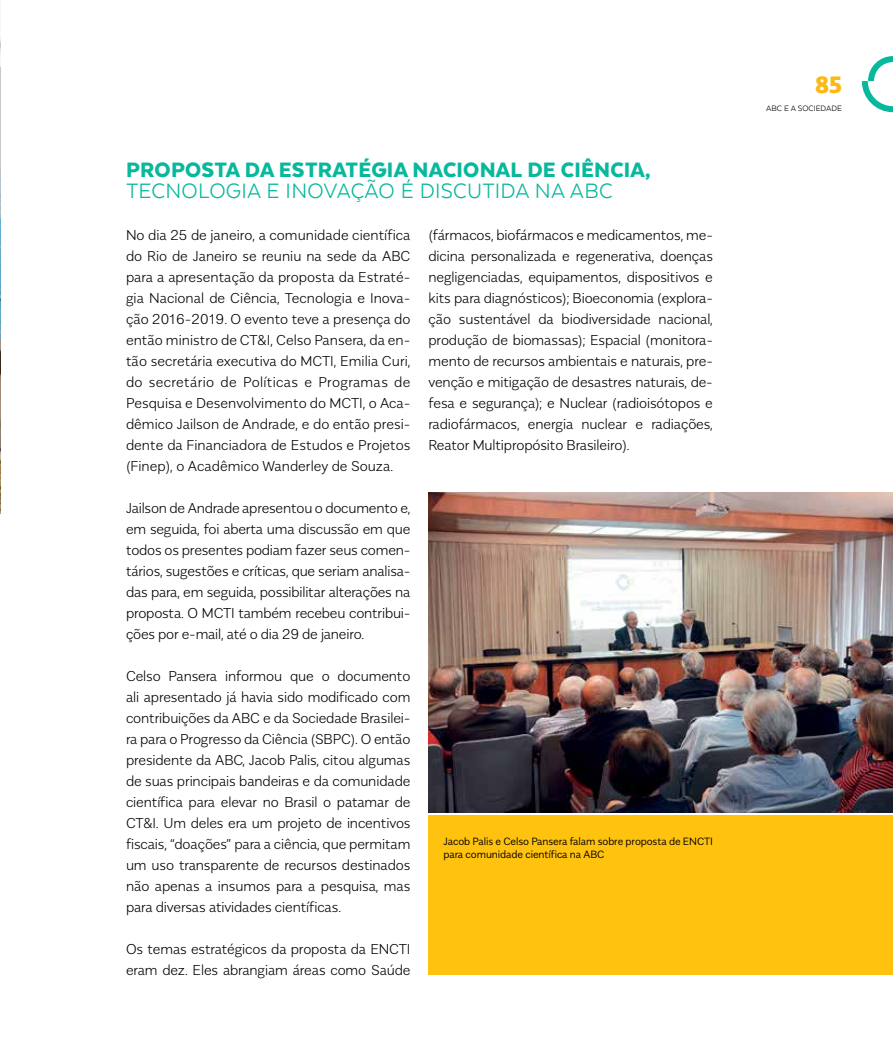
<style>
.page{position:relative;width:893px;height:1063px;background:#fff}
.page>*{position:absolute;margin:0;border:0;box-sizing:border-box;transform-origin:0 0}
.t1{font:900 24px "Texta";letter-spacing:.01em;color:#08b89d}
.t2{font:24px "Texta";letter-spacing:.01em;color:#08b89d}
.t3{font:800 24px "Glober";color:#fdb913}
.t4{font:200 14.25px/21px "Alergia Normal";letter-spacing:-.01em;color:#000;text-align:justify}
.t5{font:300 10.5px/13.5px "Alergia Normal";letter-spacing:-.01em;color:#000}
.t6{font:9px "Texta";color:#000}
</style>
<div class="page">
<svg style="left:861px;top:56px;width:32px;height:57px"></svg>
<div style="left:428px;top:815px;width:465px;height:160px;background:#ffc20e"></div>
<img style="left:428px;top:492px;width:465px;height:320px">
<img style="left:0;top:33px;width:1px;height:480px">
<h1 class="t1" style="left:126px;top:157px;width:461px">PROPOSTA DA ESTRATÉGIA NACI ONAL DE CIÊNCIA</h1>
<h1 class="t1" style="left:645px;top:157px;width:7px">,</h1>
<h1 class="t2" style="left:126px;top:179px;width:488px">TECNOLOGIA E I NOVAÇÃO É DISCUTIDA NA ABC</h1>
<p class="t4" style="left:126px;top:223px;width:286px">No dia 25 de janeiro, a comunidade científica do Rio de Janeiro se reuniu na sede da ABC para a apresentação da proposta da Estraté&shy;gia Nacional de Ciência, Tecnologia e Inova&shy;ção 2016-2019. O evento teve a presença do então ministro de CT&amp;I, Celso Pansera, da en&shy;tão secretária executiva do MCTI, Emilia Curi, do secretário de Políticas e Programas de Pesquisa e Desenvolvimento do MCTI, o Aca&shy;dêmico Jailson de Andrade, e do então presi&shy;dente da Financiadora de Estudos e Projetos (Finep), o Acadêmico Wanderley de Souza.</p>
<p class="t4" style="left:126px;top:496px;width:286px">Jailson de Andrade apresentou o documento e, em seguida, foi aberta uma discussão em que todos os presentes podiam fazer seus comen&shy;tários, sugestões e críticas, que seriam analisa&shy;das para, em seguida, possibilitar alterações na proposta. O MCTI também recebeu contribui&shy;ções por e-mail, até o dia 29 de janeiro.</p>
<p class="t4" style="left:126px;top:664px;width:286px">Celso Pansera informou que o documento ali apresentado já havia sido modificado com contribuições da ABC e da Sociedade Brasilei&shy;ra para o Progresso da Ciência (SBPC). O então presidente da ABC, Jacob Palis, citou algumas de suas principais bandeiras e da comunidade científica para elevar no Brasil o patamar de CT&amp;I. Um deles era um projeto de incentivos fiscais, “doações” para a ciência, que permitam um uso transparente de recursos destinados não apenas a insumos para a pesquisa, mas para diversas atividades científicas.</p>
<p class="t4" style="left:126px;top:937px;width:286px">Os temas estratégicos da proposta da ENCTI eram dez. Eles abrangiam áreas como Saúde</p>
<p class="t4" style="left:428px;top:223px;width:286px">(fármacos, biofármacos e medicamentos, me&shy;dicina personalizada e regenerativa, doenças negligenciadas, equipamentos, dispositivos e kits para diagnósticos); Bioeconomia (explora&shy;ção sustentável da biodiversidade nacional, produção de biomassas); Espacial (monitora&shy;mento de recursos ambientais e naturais, pre&shy;venção e mitigação de desastres naturais, de&shy;fesa e segurança); e Nuclear (radioisótopos e radiofármacos, energia nuclear e radiações, Reator Multipropósito Brasileiro).</p>
<p class="t5" style="left:443px;top:833px;width:266px">Jacob Palis e Celso Pansera falam sobre proposta de EN CTI para comunidade científica na ABC</p>
<h1 class="t3" style="left:815px;top:67px;width:28px">85</h1>
<p class="t6" style="left:766px;top:104px;width:77px">ABC E A SOCIEDADE</p>
</div>
